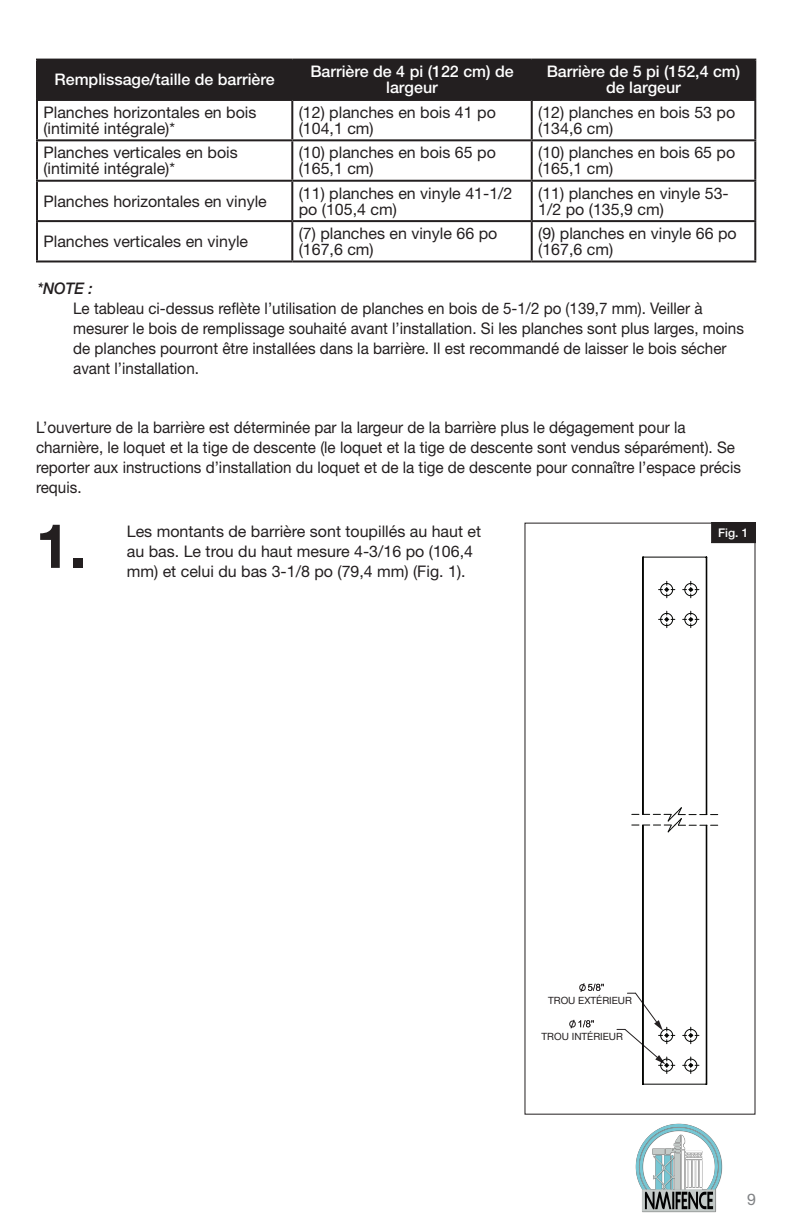
<style>
.page{position:relative;width:792px;height:1224px;background:#fff}
.page>*{position:absolute;margin:0;border:0;box-sizing:border-box;transform-origin:0 0}
.t1{font:700 61.6px "Helvetica Neue LT Std";color:#231f20}
.t2{font:16px/20px "Helvetica Neue LT Std";color:#231f20;scale:.95 1}
.t3{font:16px/16px "Helvetica Neue LT Std";color:#231f20}
.t4{font:500 16px/16px "Helvetica Neue LT Std";color:#fff;text-align:center}
.t5{font:italic 500 16px "Helvetica Neue LT Std";color:#231f20;scale:.95 1}
.t6{font:16px "Helvetica Neue LT Std";color:#808285}
.t7{font:500 12px "Helvetica Neue LT Std";color:#fff}
.t8{font:10px "Helvetica Neue LT Std";color:#231f20}
</style>
<div class="page">
<div style="left:38px;top:61px;width:716px;height:38px;background:#231f20"></div>
<hr style="left:36px;top:59px;width:256px;height:2px;background:#231f20">
<hr style="left:36px;top:61px;width:2px;height:38px;background:#231f20">
<hr style="left:292px;top:59px;width:240px;height:2px;background:#231f20">
<hr style="left:291px;top:61px;width:2px;height:38px;background:#231f20">
<hr style="left:532px;top:59px;width:224px;height:2px;background:#231f20">
<hr style="left:531px;top:61px;width:2px;height:38px;background:#231f20">
<hr style="left:754px;top:61px;width:2px;height:38px;background:#231f20">
<hr style="left:36px;top:99px;width:256px;height:2px;background:#231f20">
<hr style="left:36px;top:101px;width:2px;height:38px;background:#231f20">
<hr style="left:292px;top:99px;width:240px;height:2px;background:#231f20">
<hr style="left:291px;top:101px;width:2px;height:38px;background:#231f20">
<hr style="left:532px;top:99px;width:224px;height:2px;background:#231f20">
<hr style="left:531px;top:101px;width:2px;height:38px;background:#231f20">
<hr style="left:754px;top:101px;width:2px;height:38px;background:#231f20">
<hr style="left:36px;top:139px;width:256px;height:2px;background:#231f20">
<hr style="left:36px;top:141px;width:2px;height:39px;background:#231f20">
<hr style="left:292px;top:139px;width:240px;height:2px;background:#231f20">
<hr style="left:291px;top:141px;width:2px;height:39px;background:#231f20">
<hr style="left:532px;top:139px;width:224px;height:2px;background:#231f20">
<hr style="left:531px;top:141px;width:2px;height:39px;background:#231f20">
<hr style="left:754px;top:141px;width:2px;height:39px;background:#231f20">
<hr style="left:36px;top:180px;width:256px;height:2px;background:#231f20">
<hr style="left:36px;top:182px;width:2px;height:38px;background:#231f20">
<hr style="left:292px;top:180px;width:240px;height:2px;background:#231f20">
<hr style="left:291px;top:182px;width:2px;height:38px;background:#231f20">
<hr style="left:532px;top:180px;width:224px;height:2px;background:#231f20">
<hr style="left:531px;top:182px;width:2px;height:38px;background:#231f20">
<hr style="left:754px;top:182px;width:2px;height:38px;background:#231f20">
<hr style="left:36px;top:220px;width:256px;height:2px;background:#231f20">
<hr style="left:36px;top:222px;width:2px;height:38px;background:#231f20">
<hr style="left:292px;top:220px;width:240px;height:2px;background:#231f20">
<hr style="left:291px;top:222px;width:2px;height:38px;background:#231f20">
<hr style="left:532px;top:220px;width:224px;height:2px;background:#231f20">
<hr style="left:531px;top:222px;width:2px;height:38px;background:#231f20">
<hr style="left:754px;top:222px;width:2px;height:38px;background:#231f20">
<hr style="left:36px;top:260px;width:256px;height:2px;background:#231f20">
<hr style="left:292px;top:260px;width:240px;height:2px;background:#231f20">
<hr style="left:532px;top:260px;width:224px;height:2px;background:#231f20">
<svg style="left:569px;top:556px;width:149px;height:529px"></svg>
<div style="left:712px;top:522px;width:44px;height:21px;background:#231f20"></div>
<div style="left:559px;top:993px;width:66px;height:15px;background:#fff"></div>
<div style="left:549px;top:1029px;width:66px;height:15px;background:#fff"></div>
<img style="left:636px;top:1123px;width:87px;height:89px">
<p class="t4" style="left:55px;top:72px;width:222px">Remplissage/taille de barrière</p>
<p class="t4" style="left:310px;top:64px;width:205px">Barrière de 4 pi (122 cm) de largeur</p>
<p class="t4" style="left:547px;top:64px;width:195px">Barrière de 5 pi (152,4 cm) de largeur</p>
<p class="t3" style="left:43px;top:104px;width:215px">Planches horizontales en bois (intimité intégrale)*</p>
<p class="t3" style="left:299px;top:104px;width:199px">(12) planches en bois 41 po (104,1 cm)</p>
<p class="t3" style="left:538px;top:104px;width:199px">(12) planches en bois 53 po (134,6 cm)</p>
<p class="t3" style="left:43px;top:144px;width:196px">Planches verticales en bois (intimité intégrale)*</p>
<p class="t3" style="left:299px;top:144px;width:199px">(10) planches en bois 65 po (165,1 cm)</p>
<p class="t3" style="left:538px;top:144px;width:199px">(10) planches en bois 65 po (165,1 cm)</p>
<p class="t3" style="left:43px;top:193px;width:225px">Planches horizontales en vinyle</p>
<p class="t3" style="left:299px;top:185px;width:215px">(11) planches en vinyle 41-1/2 po (105,4 cm)</p>
<p class="t3" style="left:538px;top:185px;width:192px">(11) planches en vinyle 53-<br>1/2 po (135,9 cm)</p>
<p class="t3" style="left:43px;top:233px;width:206px">Planches verticales en vinyle</p>
<p class="t3" style="left:299px;top:225px;width:200px">(7) planches en vinyle 66 po (167,6 cm)</p>
<p class="t3" style="left:538px;top:225px;width:200px">(9) planches en vinyle 66 po (167,6 cm)</p>
<p class="t5" style="left:37px;top:279px;width:60px">*NOTE :</p>
<p class="t2" style="left:73px;top:298px;width:708px">Le tableau ci-dessus reflète l’utilisation de planches en bois de 5-1/2 po (139,7 mm). Veiller à mesurer le bois de remplissage souhaité avant l’installation. Si les planches sont plus larges, moins de planches pourront être installées dans la barrière. Il est recommandé de laisser le bois sécher avant l’installation.</p>
<p class="t2" style="left:36px;top:418px;width:744px">L’ouverture de la barrière est déterminée par la largeur de la barrière plus le dégagement pour la charnière, le loquet et la tige de descente (le loquet et la tige de descente sont vendus séparément). Se reporter aux instructions d’installation du loquet et de la tige de descente pour connaître l’espace précis requis.</p>
<h1 class="t1" style="left:36px;top:508px;width:53px">1.</h1>
<p class="t3" style="left:127px;top:521px;width:356px;line-height:20px">Les montants de barrière sont toupillés au haut et au bas. Le trou du haut mesure 4-3/16 po (106,4 mm) et celui du bas 3-1/8 po (79,4 mm) (Fig. 1).</p>
<p class="t7" style="left:718px;top:525px;width:32px">Fig. 1</p>
<p class="t8" style="left:548px;top:995px;width:85px">TROU EXTÉRIEUR</p>
<p class="t8" style="left:542px;top:1030px;width:83px">TROU INTÉRIEUR</p>
<p class="t6" style="left:747px;top:1190px;width:10px">9</p>
</div>
